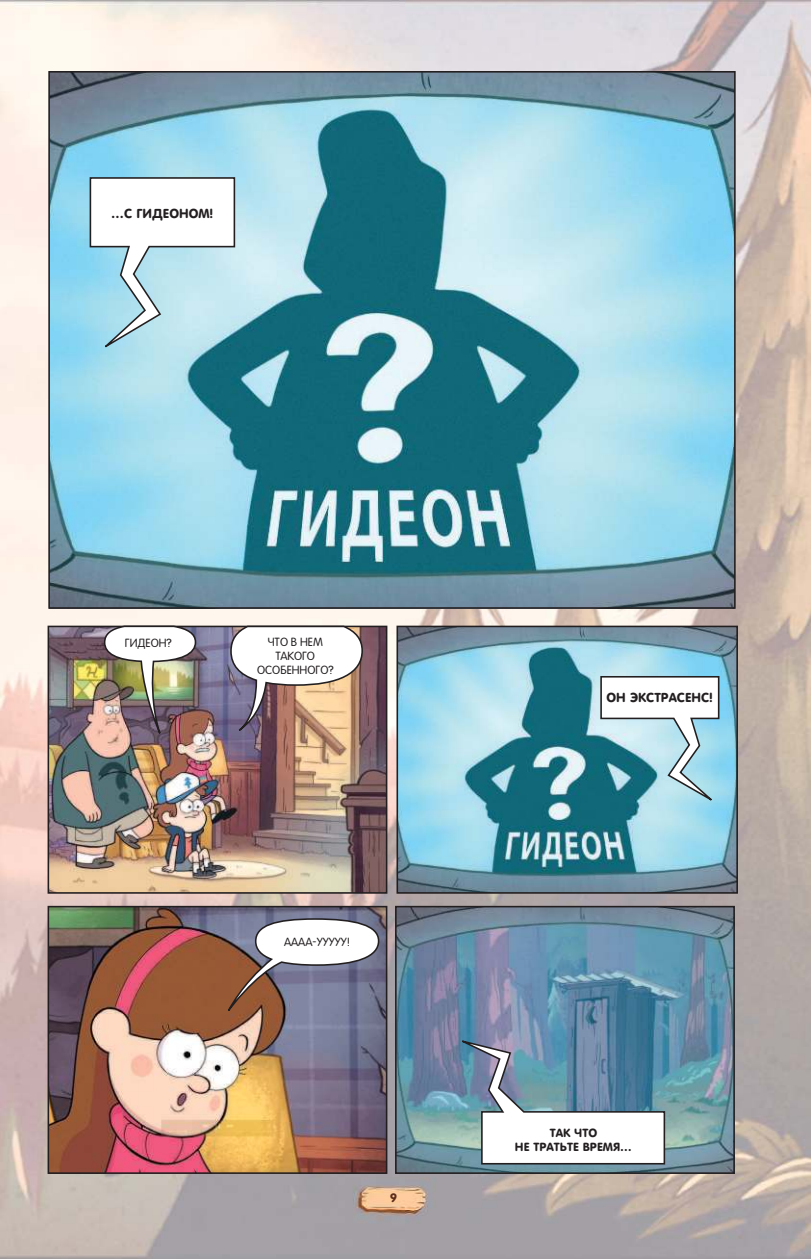
<style>
.page{position:relative;width:811px;height:1259px;background:#fff}
.page>*{position:absolute;margin:0;border:0;box-sizing:border-box;transform-origin:0 0}
.t1{font:12.8px "Sans Rounded";color:#231f20}
.t2{font:12px "Sans Rounded";color:#5e2e1c}
.t3{font:300 11.6px/14px "Sans Rounded";color:#231f20;text-align:center}
.t4{font:11.6px/14px "Sans Rounded";color:#231f20;text-align:center}
</style>
<div class="page">
<img style="left:0;top:0;width:810px;height:1259px">
<img style="left:51px;top:74px;width:681px;height:532px">
<img style="left:51px;top:628px;width:333px;height:262px">
<div style="left:48px;top:625px;width:339px;height:268px;border:2px solid #231f20"></div>
<img style="left:51px;top:909px;width:333px;height:262px">
<div style="left:48px;top:906px;width:339px;height:268px;border:2px solid #231f20"></div>
<img style="left:398px;top:909px;width:334px;height:262px">
<div style="left:395px;top:906px;width:340px;height:268px;border:2px solid #231f20"></div>
<img style="left:399px;top:628px;width:336px;height:262px">
<div style="left:396px;top:625px;width:342px;height:268px;border:2px solid #231f20"></div>
<img style="left:103px;top:625px;width:261px;height:140px">
<svg style="left:227px;top:917px;width:153px;height:99px"></svg>
<svg style="left:448px;top:1036px;width:218px;height:129px"></svg>
<svg style="left:599px;top:675px;width:125px;height:134px"></svg>
<svg style="left:89px;top:176px;width:147px;height:180px"></svg>
<p class="t1" style="left:111px;top:206px;width:103px">…С ГИДЕОНОМ!</p>
<p class="t3" style="left:125px;top:636px;width:48px">ГИДЕОН?</p>
<p class="t3" style="left:257px;top:635px;width:78px">ЧТО В НЕМ<br>ТАКОГО<br>ОСОБЕННОГО?</p>
<p class="t3" style="left:284px;top:934px;width:68px">ААААþУУУУУ!</p>
<p class="t2" style="left:390px;top:1191px;width:8px">9</p>
<p class="t1" style="left:606px;top:692px;width:108px">ОН ЭКСТРАСЕНС!</p>
<p class="t4" style="left:515px;top:1127px;width:118px">ТАК ЧТО<br>НЕ ТРАТЬТЕ ВРЕМЯ…</p>
</div>
